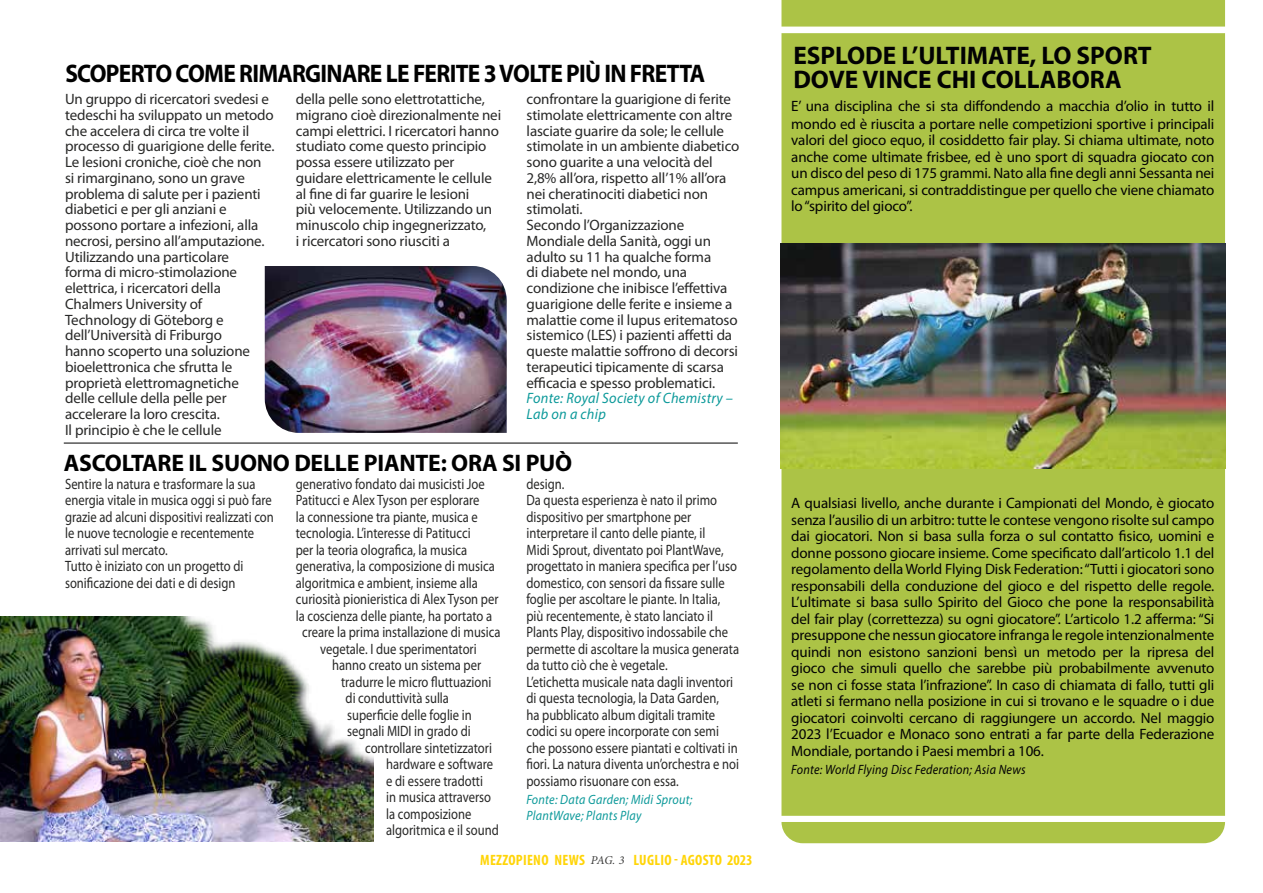
<style>
.page{position:relative;width:1263px;height:893px;background:#fff}
.page>*{position:absolute;margin:0;border:0;box-sizing:border-box;transform-origin:0 0}
.t1{font:700 25.5px "Myriad Pro";letter-spacing:-.03em;color:#000;scale:.92 1}
.t2{font:700 25.5px/24px "Myriad Pro";color:#020203}
.t3{font:700 24px "Myriad Pro";letter-spacing:-.01em;color:#000}
.t4{font:15px/15.8px "Myriad Pro";letter-spacing:-.01em;color:#282827}
.t5{font:15px/16.5px "Myriad Pro";letter-spacing:-.01em;color:#282827;scale:.84 1}
.t6{font:15px/16.5px "Myriad Pro";letter-spacing:-.01em;color:#020203;text-align:justify}
.t7{font:italic 15px/15.8px "Myriad Pro";letter-spacing:.02em;color:#0c999a;scale:.95 1}
.t8{font:700 condensed 15px "Myriad Pro";letter-spacing:.02em;color:#ffd508}
.t9{font:italic 13.5px/16.2px "Myriad Pro";letter-spacing:.02em;color:#0c999a;scale:.9 1}
.t10{font:italic 13.5px "Myriad Pro";letter-spacing:.02em;color:#020203;scale:.9 1}
.s1{font-family:"Minion Pro";font-weight:400;font-style:italic;font-stretch:normal;font-size:12px;color:#3c3c3b}
</style>
<div class="page">
<hr style="left:64px;top:443px;width:674px;height:1px;background:#000">
<div style="left:781px;top:0;width:444px;height:843px;background:#acc346"></div>
<div style="left:774px;top:816px;width:456px;height:6px;background:#fff;border-radius:3px"></div>
<div style="left:758px;top:27px;width:472px;height:6px;background:#fff;border-radius:3px"></div>
<img style="left:781px;top:243px;width:444px;height:225px">
<img style="left:0;top:617px;width:373px;height:225px">
<img style="left:265px;top:266px;width:242px;height:167px">
<h1 class="t1" style="left:65px;top:56px;width:697px">SCOPERTO COME RIMARGINARE LE FERITE 3 VOLTE PIÙ IN FRETTA</h1>
<p class="t4" style="left:65px;top:91px;width:211px">Un gruppo di ricercatori svedesi e tedeschi ha sviluppato un metodo che accelera di circa tre volte il processo di guarigione delle ferite.<br>Le lesioni croniche, cioè che non si rimarginano, sono un grave problema di salute per i pazienti diabetici e per gli anziani e possono portare a infezioni, alla necrosi, persino all’amputazione.<br>Utilizzando una particolare<br>forma di micro-stimolazione elettrica, i ricercatori della<br>Chalmers University of<br>Technology di Göteborg e dell’Università di Friburgo<br>hanno scoperto una soluzione bioelettronica che sfrutta le proprietà elettromagnetiche<br>delle cellule della pelle per accelerare la loro crescita.<br>Il principio è che le cellule</p>
<p class="t4" style="left:296px;top:91px;width:207px">della pelle sono elettrotattiche, migrano cioè direzionalmente nei campi elettrici. I ricercatori hanno studiato come questo principio possa essere utilizzato per guidare elettricamente le cellule al fine di far guarire le lesioni<br>più velocemente. Utilizzando un minuscolo chip ingegnerizzato,<br>i ricercatori sono riusciti a</p>
<p class="t4" style="left:527px;top:91px;width:214px">confrontare la guarigione di ferite stimolate elettricamente con altre lasciate guarire da sole; le cellule stimolate in un ambiente diabetico sono guarite a una velocità del<br>2,8% all’ora, rispetto all’1% all’ora nei cheratinociti diabetici non stimolati.<br>Secondo l’Organizzazione<br>Mondiale della Sanità, oggi un adulto su 11 ha qualche forma<br>di diabete nel mondo, una condizione che inibisce l’effettiva guarigione delle ferite e insieme a malattie come il lupus eritematoso sistemico (LES) i pazienti affetti da queste malattie soffrono di decorsi terapeutici tipicamente di scarsa efficacia e spesso problematici.</p>
<p class="t7" style="left:527px;top:390px;width:219px">Fonte: Royal Society of Chemistry –<br>Lab on a chip</p>
<h2 class="t3" style="left:64px;top:447px;width:510px">ASCOLTARE IL SUONO DELLE PIANTE: ORA SI PUÒ</h2>
<p class="t5" style="left:65px;top:475px;width:250px">Sentire la natura e trasformare la sua energia vitale in musica oggi si può fare grazie ad alcuni dispositivi realizzati con le nuove tecnologie e recentemente arrivati sul mercato.<br>Tutto è iniziato con un progetto di sonificazione dei dati e di design</p>
<p class="t5" style="left:296px;top:475px;width:227px">generativo fondato dai musicisti Joe</p>
<p class="t5" style="left:526px;top:475px;width:255px">design.<br>Da questa esperienza è nato il primo dispositivo per smartphone per interpretare il canto delle piante, il<br>Midi Sprout, diventato poi PlantWave, progettato in maniera specifica per l’uso domestico, con sensori da fissare sulle foglie per ascoltare le piante. In Italia, più recentemente, è stato lanciato il Plants Play, dispositivo indossabile che permette di ascoltare la musica generata da tutto ciò che è vegetale.<br>L’etichetta musicale nata dagli inventori di questa tecnologia, la Data Garden,<br>ha pubblicato album digitali tramite codici su opere incorporate con semi che possono essere piantati e coltivati in fiori. La natura diventa un’orchestra e noi possiamo risuonare con essa.</p>
<p class="t9" style="left:526px;top:791px;width:186px">Fonte: Data Garden; Midi Sprout;<br>PlantWave; Plants Play</p>
<p class="t5" style="left:296px;top:492px;width:220px">Patitucci e Alex Tyson per esplorare</p>
<p class="t5" style="left:296px;top:508px;width:218px">la connessione tra piante, musica e</p>
<p class="t5" style="left:296px;top:525px;width:210px">tecnologia. L’interesse di Patitucci</p>
<p class="t5" style="left:296px;top:541px;width:206px">per la teoria olografica, la musica</p>
<p class="t5" style="left:296px;top:558px;width:238px">generativa, la composizione di musica</p>
<p class="t5" style="left:296px;top:574px;width:218px">algoritmica e ambient, insieme alla</p>
<p class="t5" style="left:296px;top:591px;width:243px">curiosità pionieristica di Alex Tyson per</p>
<p class="t5" style="left:296px;top:607px;width:235px">la coscienza delle piante, ha portato a</p>
<p class="t5" style="left:302px;top:624px;width:238px">creare la prima installazione di musica</p>
<p class="t5" style="left:320px;top:640px;width:188px">vegetale. I due sperimentatori</p>
<p class="t5" style="left:332px;top:657px;width:179px">hanno creato un sistema per</p>
<p class="t5" style="left:341px;top:673px;width:180px">tradurre le micro fluttuazioni</p>
<p class="t5" style="left:346px;top:690px;width:125px">di conduttività sulla</p>
<p class="t5" style="left:347px;top:706px;width:150px">superficie delle foglie in</p>
<p class="t5" style="left:347px;top:723px;width:149px">segnali MIDI in grado di</p>
<p class="t5" style="left:365px;top:739px;width:153px">controllare sintetizzatori</p>
<p class="t5" style="left:386px;top:756px;width:129px">hardware e software</p>
<p class="t5" style="left:386px;top:772px;width:117px">e di essere tradotti</p>
<p class="t5" style="left:386px;top:789px;width:127px">in musica attraverso</p>
<p class="t5" style="left:386px;top:805px;width:103px">la composizione</p>
<p class="t5" style="left:386px;top:822px;width:136px">algoritmica e il sound</p>
<p class="t8" style="left:480px;top:851px;width:274px">MEZZOPIENO NEWS <span class="s1">PAG. 3</span> LUGLIO - AGOSTO 2023</p>
<h1 class="t2" style="left:793px;top:43px;width:360px">ESPLODE L’ULTIMATE, LO SPORT<br>DOVE VINCE CHI COLLABORA</h1>
<p class="t6" style="left:791px;top:96px;width:425px;line-height:18px">E’ una disciplina che si sta diffondendo a macchia d’olio in tutto il mondo ed è riuscita a portare nelle competizioni sportive i principali</p>
<p class="t6" style="left:791px;top:132px;width:425px">valori del gioco equo, il cosiddetto fair play. Si chiama ultimate, noto anche come ultimate frisbee, ed è uno sport di squadra giocato con un disco del peso di 175 grammi. Nato alla fine degli anni Sessanta nei campus americani, si contraddistingue per quello che viene chiamato lo “spirito del gioco”.</p>
<p class="t6" style="left:791px;top:495px;width:425px">A qualsiasi livello, anche durante i Campionati del Mondo, è giocato senza l’ausilio di un arbitro: tutte le contese vengono risolte sul campo dai giocatori. Non si basa sulla forza o sul contatto fisico, uomini e donne possono giocare insieme. Come specificato dall’articolo 1.1 del regolamento della World Flying Disk Federation: “Tutti i giocatori sono responsabili della conduzione del gioco e del rispetto delle regole.<br>L’ultimate si basa sullo Spirito del Gioco che pone la responsabilità del fair play (correttezza) su ogni giocatore”. L’articolo 1.2 afferma: “Si presuppone che nessun giocatore infranga le regole intenzionalmente quindi non esistono sanzioni bensì un metodo per la ripresa del gioco che simuli quello che sarebbe più probabilmente avvenuto se non ci fosse stata l’infrazione”. In caso di chiamata di fallo, tutti gli atleti si fermano nella posizione in cui si trovano e le squadre o i due giocatori coinvolti cercano di raggiungere un accordo. Nel maggio 2023 l’Ecuador e Monaco sono entrati a far parte della Federazione Mondiale, portando i Paesi membri a 106.</p>
<p class="t10" style="left:791px;top:761px;width:262px">Fonte: World Flying Disc Federation; Asia News</p>
</div>
